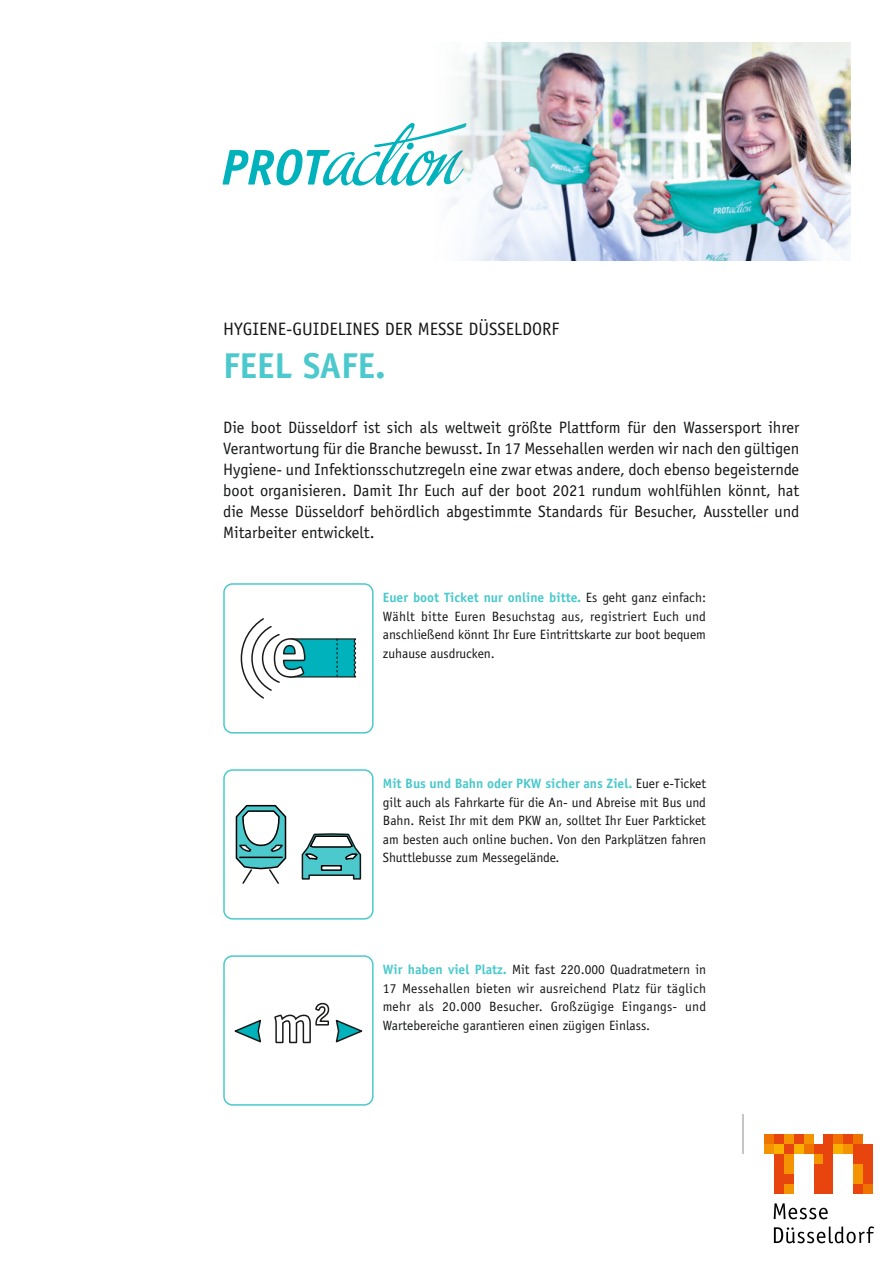
<style>
.page{position:relative;width:893px;height:1263px;background:#fff}
.page>*{position:absolute;margin:0;border:0;box-sizing:border-box;transform-origin:0 0}
.t1{font:700 36px "Officina Sans";color:#4bc9cc}
.t2{font:18px "Officina Sans";color:#151616}
.t3{font:16.5px/21px "Officina Sans";color:#151616;text-align:justify}
.t4{font:13.5px/18.5px "Officina Sans";color:#151616;text-align:justify}
.s1{font-weight:700;color:#4bc9cc}
</style>
<div class="page">
<svg style="left:274px;top:1003px;width:88px;height:40px"></svg>
<svg style="left:234px;top:1019px;width:27px;height:24px"></svg>
<div style="left:223px;top:955px;width:151px;height:151px;border:2px solid #4bc9cc;border-radius:9px"></div>
<svg style="left:241px;top:618px;width:115px;height:81px"></svg>
<div style="left:223px;top:583px;width:151px;height:150px;border:2px solid #4bc9cc;border-radius:9px"></div>
<svg style="left:223px;top:123px;width:208px;height:63px"></svg>
<svg style="left:236px;top:805px;width:51px;height:79px"></svg>
<svg style="left:301px;top:833px;width:60px;height:47px"></svg>
<div style="left:321px;top:865px;width:21px;height:6px;border:2px solid #000"></div>
<div style="left:223px;top:769px;width:151px;height:150px;border:2px solid #4bc9cc;border-radius:9px"></div>
<hr style="left:743px;top:1114px;width:1px;height:40px;background:#c4c5c5">
<svg style="left:774px;top:1226px;width:100px;height:17px"></svg>
<svg style="left:774px;top:1203px;width:54px;height:16px"></svg>
<div style="left:764px;top:1144px;width:10px;height:10px;background:#f59403"></div>
<div style="left:774px;top:1134px;width:10px;height:10px;background:#e8450e"></div>
<div style="left:774px;top:1144px;width:10px;height:10px;background:#fab000"></div>
<div style="left:784px;top:1134px;width:10px;height:10px;background:#f59403"></div>
<div style="left:784px;top:1144px;width:10px;height:10px;background:#e8450e"></div>
<div style="left:794px;top:1134px;width:10px;height:10px;background:#e8450e"></div>
<div style="left:794px;top:1144px;width:10px;height:10px;background:#fab000"></div>
<div style="left:804px;top:1134px;width:9px;height:10px;background:#f59403"></div>
<div style="left:804px;top:1144px;width:9px;height:10px;background:#f07300"></div>
<div style="left:833px;top:1134px;width:10px;height:10px;background:#f07300"></div>
<div style="left:833px;top:1144px;width:10px;height:10px;background:#fab000"></div>
<div style="left:843px;top:1134px;width:10px;height:10px;background:#e8450e"></div>
<div style="left:843px;top:1144px;width:10px;height:10px;background:#f59403"></div>
<div style="left:853px;top:1134px;width:10px;height:10px;background:#f07300"></div>
<div style="left:853px;top:1144px;width:10px;height:20px;background:#e8450e"></div>
<div style="left:863px;top:1144px;width:10px;height:39px;background:#e8450e"></div>
<div style="left:774px;top:1154px;width:10px;height:39px;background:#e8450e"></div>
<div style="left:784px;top:1154px;width:10px;height:19px;background:#f59403"></div>
<div style="left:784px;top:1173px;width:10px;height:10px;background:#e8450e"></div>
<div style="left:784px;top:1183px;width:10px;height:10px;background:#f59403"></div>
<div style="left:853px;top:1164px;width:10px;height:19px;background:#f59403"></div>
<div style="left:863px;top:1183px;width:10px;height:10px;background:#f07300"></div>
<div style="left:764px;top:1134px;width:10px;height:10px;background:#f07300"></div>
<div style="left:813px;top:1144px;width:10px;height:10px;background:#e8450e"></div>
<div style="left:813px;top:1154px;width:10px;height:10px;background:#f59403"></div>
<div style="left:813px;top:1164px;width:10px;height:29px;background:#e8450e"></div>
<div style="left:823px;top:1134px;width:10px;height:59px;background:#e8450e"></div>
<div style="left:853px;top:1183px;width:10px;height:10px;background:#e8450e"></div>
<img style="left:431px;top:43px;width:419px;height:217px">
<h2 class="t2" style="left:223px;top:318px;width:338px">HYGIENE-GUIDELINES DER MESSE DÜSSELDORF</h2>
<h1 class="t1" style="left:223px;top:343px;width:164px">FEEL SAFE.</h1>
<p class="t3" style="left:223px;top:417px;width:578px">Die boot Düsseldorf ist sich als weltweit größte Plattform für den Wassersport ihrer Verantwortung für die Branche bewusst. In 17 Messehallen werden wir nach den gültigen Hygiene- und Infektionsschutzregeln eine zwar etwas andere, doch ebenso begeisternde boot organisieren. Damit Ihr Euch auf der boot 2021 rundum wohlfühlen könnt, hat die Messe Düsseldorf behördlich abgestimmte Standards für Besucher, Aussteller und Mitarbeiter entwickelt.</p>
<p class="t4" style="left:383px;top:589px;width:325px"><span class="s1">Euer boot Ticket nur online bitte.</span> Es geht ganz einfach:<br>Wählt bitte Euren Besuchstag aus, registriert Euch und anschließend könnt Ihr Eure Eintrittskarte zur boot bequem zuhause ausdrucken.</p>
<p class="t4" style="left:383px;top:775px;width:325px"><span class="s1">Mit Bus und Bahn oder PKW sicher ans Ziel.</span> Euer e-Ticket gilt auch als Fahrkarte für die An- und Abreise mit Bus und Bahn. Reist Ihr mit dem PKW an, solltet Ihr Euer Parkticket am besten auch online buchen. Von den Parkplätzen fahren Shuttlebusse zum Messegelände.</p>
<p class="t4" style="left:383px;top:961px;width:325px"><span class="s1">Wir haben viel Platz.</span> Mit fast 220.000 Quadratmetern in 17 Messehallen bieten wir ausreichend Platz für täglich mehr als 20.000 Besucher. Großzügige Eingangs- und Wartebereiche garantieren einen zügigen Einlass.</p>
</div>
